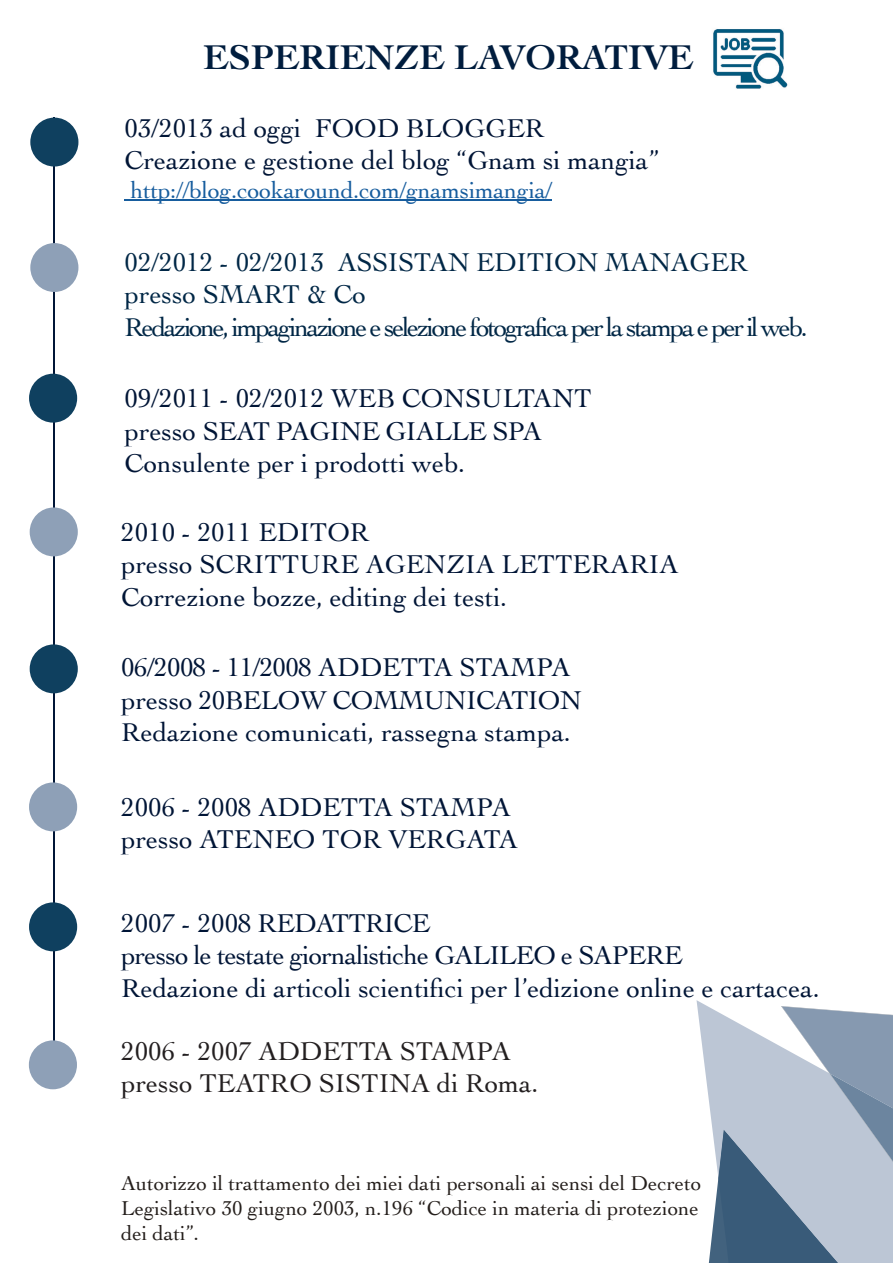
<style>
.page{position:relative;width:893px;height:1263px;background:#fff}
.page>*{position:absolute;margin:0;border:0;box-sizing:border-box;transform-origin:0 0}
.t1{font:700 36px "Cochin";color:#001d3e}
.t2{font:27px/32.4px "Cochin";color:#001536}
.t3{font:27px/32.4px "Cochin";letter-spacing:-.08em;color:#002746}
.t4{font:27px/32.4px "Cochin";color:#231f20}
.t5{font:24px "Cochin";letter-spacing:-.01em;color:#175d9e}
.t6{font:21px/25.2px "Cochin";color:#241e1b;text-align:justify}
</style>
<div class="page">
<svg style="left:696px;top:1000px;width:13px;height:263px"></svg>
<svg style="left:709px;top:1006px;width:184px;height:257px;background:#9faec0"></svg>
<hr style="left:53px;top:118px;width:1px;height:971px;background:#001536">
<div style="left:30px;top:118px;width:48px;height:49px;background:#0f405f;border-radius:50%"></div>
<div style="left:30px;top:243px;width:48px;height:49px;background:#8ea0b7;border-radius:50%"></div>
<div style="left:29px;top:374px;width:48px;height:49px;background:#0f405f;border-radius:50%"></div>
<div style="left:30px;top:507px;width:48px;height:49px;background:#8ea0b7;border-radius:50%"></div>
<div style="left:30px;top:644px;width:48px;height:49px;background:#0f405f;border-radius:50%"></div>
<div style="left:29px;top:782px;width:48px;height:49px;background:#8ea0b7;border-radius:50%"></div>
<div style="left:29px;top:902px;width:48px;height:49px;background:#0f405f;border-radius:50%"></div>
<div style="left:29px;top:1040px;width:48px;height:49px;background:#8ea0b7;border-radius:50%"></div>
<hr style="left:125px;top:200px;width:427px;height:1px;background:#175d9e">
<img style="left:713px;top:29px;width:75px;height:60px">
<h1 class="t1" style="left:203px;top:33px;width:492px">ESPERIENZE LAVORATIVE</h1>
<p class="t2" style="left:125px;top:111px;width:536px">03/2013 ad oggi FOOD BLOGGER<br>Creazione e gestione del blog “Gnam si mangia”</p>
<p class="t5" style="left:131px;top:174px;width:423px">http://blog.cookaround.com/gnamsimangia/</p>
<p class="t3" style="left:125px;top:245px;width:685px">02/2012 - 02/2013 ASSISTAN EDITION MANAGER presso SMART &amp; Co<br>Redazione, impaginazione e selezione fotografica per la stampa e per il web.</p>
<p class="t2" style="left:125px;top:381px;width:469px">09/2011 - 02/2012 WEB CONSULTANT presso SEAT PAGINE GIALLE SPA<br>Consulente per i prodotti web.</p>
<p class="t2" style="left:121px;top:514px;width:559px">2010 - 2011 EDITOR<br>presso SCRITTURE AGENZIA LETTERARIA<br>Correzione bozze, editing dei testi.</p>
<p class="t2" style="left:121px;top:650px;width:462px">06/2008 - 11/2008 ADDETTA STAMPA presso 20BELOW COMMUNICATION<br>Redazione comunicati, rassegna stampa.</p>
<p class="t2" style="left:121px;top:790px;width:398px">2006 - 2008 ADDETTA STAMPA presso ATENEO TOR VERGATA</p>
<p class="t2" style="left:121px;top:906px;width:700px">2007 - 2008 REDATTRICE<br>presso le testate giornalistiche GALILEO e SAPERE<br>Redazione di articoli scientifici per l’edizione online e cartacea.</p>
<p class="t4" style="left:121px;top:1033px;width:419px">2006 - 2007 ADDETTA STAMPA presso TEATRO SISTINA di Roma.</p>
<p class="t6" style="left:121px;top:1169px;width:582px">Autorizzo il trattamento dei miei dati personali ai sensi del Decreto Legislativo 30 giugno 2003, n.196 “Codice in materia di protezione dei dati”.</p>
</div>
